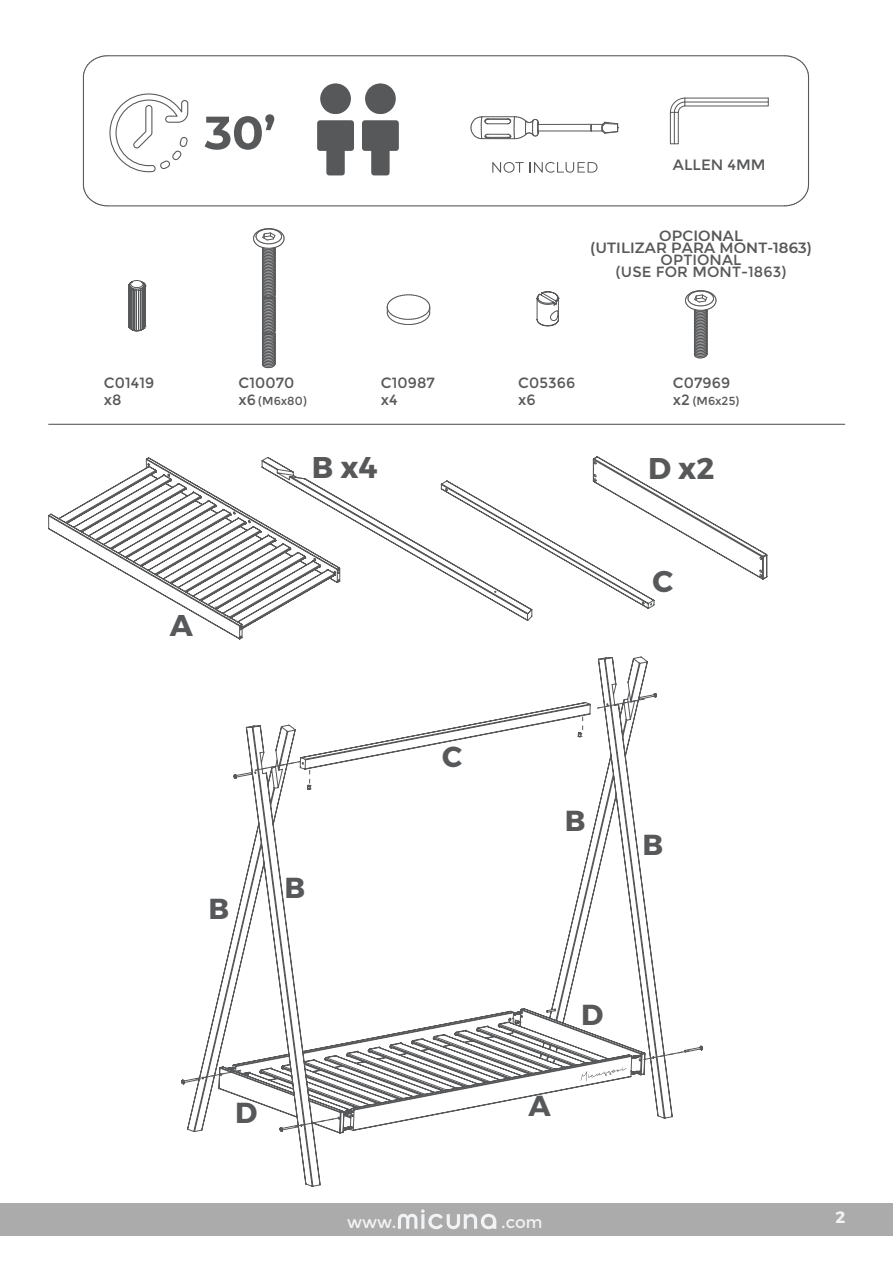
<style>
.page{position:relative;width:893px;height:1263px;background:#fff}
.page>*{position:absolute;margin:0;border:0;box-sizing:border-box;transform-origin:0 0}
.t1{font:700 30px "Montserrat";color:#57585a}
.t2{font:700 28.95px "Montserrat";color:#57585a}
.t3{font:16.5px "Montserrat";color:#f2f3f4}
.t4{font:700 16.5px "Montserrat";color:#f2f3f4}
.t5{font:15px "Montserrat";color:#57585a}
.t6{font:14.85px/16.5px "Montserrat";letter-spacing:.005em;color:#57585a}
.t7{font:600 14.85px/12px "Montserrat";letter-spacing:.005em;color:#57585a;text-align:center}
.t8{font:11.7px "Montserrat";color:#57585a}
.s1{font-size:14.85px}
.s2{font-size:11.85px}
</style>
<div class="page">
<div style="left:0;top:1203px;width:892px;height:33px;background:#ababac"></div>
<svg style="left:398px;top:1209px;width:98px;height:20px"></svg>
<hr style="left:49px;top:424px;width:795px;height:1px;background:#57585a">
<svg style="left:492px;top:162px;width:31px;height:11px"></svg>
<svg style="left:529px;top:162px;width:68px;height:11px"></svg>
<svg style="left:204px;top:114px;width:70px;height:36px"></svg>
<svg style="left:362px;top:120px;width:37px;height:55px"></svg>
<svg style="left:365px;top:83px;width:31px;height:31px"></svg>
<svg style="left:317px;top:120px;width:37px;height:55px"></svg>
<svg style="left:320px;top:83px;width:31px;height:31px"></svg>
<svg style="left:784px;top:55px;width:25px;height:22px"></svg>
<svg style="left:784px;top:185px;width:25px;height:22px"></svg>
<svg style="left:82px;top:185px;width:26px;height:22px"></svg>
<svg style="left:82px;top:55px;width:26px;height:22px"></svg>
<hr style="left:83px;top:77px;width:1px;height:108px;background:#57585a">
<hr style="left:108px;top:205px;width:676px;height:1px;background:#57585a">
<hr style="left:808px;top:77px;width:1px;height:108px;background:#57585a">
<hr style="left:108px;top:55px;width:676px;height:1px;background:#57585a">
<svg style="left:109px;top:93px;width:80px;height:80px"></svg>
<svg style="left:669px;top:97px;width:100px;height:48px"></svg>
<hr style="left:538px;top:131px;width:53px;height:1px;background:#57585a">
<hr style="left:538px;top:124px;width:53px;height:1px;background:#57585a">
<svg style="left:470px;top:116px;width:69px;height:23px"></svg>
<svg style="left:590px;top:121px;width:28px;height:13px"></svg>
<svg style="left:128px;top:280px;width:18px;height:52px"></svg>
<svg style="left:536px;top:291px;width:23px;height:36px"></svg>
<svg style="left:253px;top:228px;width:32px;height:140px"></svg>
<svg style="left:48px;top:457px;width:213px;height:183px"></svg>
<svg style="left:261px;top:456px;width:506px;height:165px"></svg>
<svg style="left:685px;top:290px;width:31px;height:69px"></svg>
<svg style="left:386px;top:294px;width:44px;height:31px"></svg>
<svg style="left:181px;top:656px;width:522px;height:531px"></svg>
<p class="t6" style="left:104px;top:375px;width:52px">C01419 x8</p>
<p class="t6" style="left:238px;top:375px;width:57px">C10070</p>
<p class="t8" style="left:238px;top:394px;width:70px"><span class="s1">x6</span> <span class="s2">(</span>M6x80)</p>
<p class="t6" style="left:381px;top:375px;width:56px">C10987 x4</p>
<h1 class="t1" style="left:312px;top:449px;width:67px">B x4</h1>
<h1 class="t1" style="left:170px;top:607px;width:25px">A</h1>
<p class="t5" style="left:673px;top:156px;width:94px">ALLEN 4MM</p>
<p class="t7" style="left:590px;top:229px;width:223px">OPCIONAL<br>(UTILIZAR PARA MONT-1863)</p>
<p class="t6" style="left:616px;top:254px;width:172px;line-height:12px;text-align:center">OPTIONAL<br>(USE FOR MONT-1863)</p>
<p class="t6" style="left:518px;top:375px;width:59px">C05366 x6</p>
<p class="t6" style="left:672px;top:375px;width:59px">C07969 x2</p>
<p class="t8" style="left:692px;top:394px;width:48px">(M6x25)</p>
<h1 class="t1" style="left:648px;top:450px;width:68px">D x2</h1>
<h1 class="t1" style="left:652px;top:563px;width:22px">C</h1>
<h2 class="t2" style="left:209px;top:891px;width:22px">B</h2>
<h2 class="t2" style="left:285px;top:870px;width:22px">B</h2>
<h2 class="t2" style="left:235px;top:1094px;width:24px">D</h2>
<h2 class="t2" style="left:442px;top:739px;width:22px">C</h2>
<h2 class="t2" style="left:565px;top:802px;width:22px">B</h2>
<h2 class="t2" style="left:642px;top:826px;width:22px">B</h2>
<h2 class="t2" style="left:528px;top:1088px;width:24px">A</h2>
<h2 class="t2" style="left:581px;top:997px;width:24px">D</h2>
<p class="t3" style="left:347px;top:1213px;width:51px">www.</p>
<p class="t3" style="left:501px;top:1213px;width:43px">.com</p>
<p class="t4" style="left:835px;top:1207px;width:11px">2</p>
</div>
